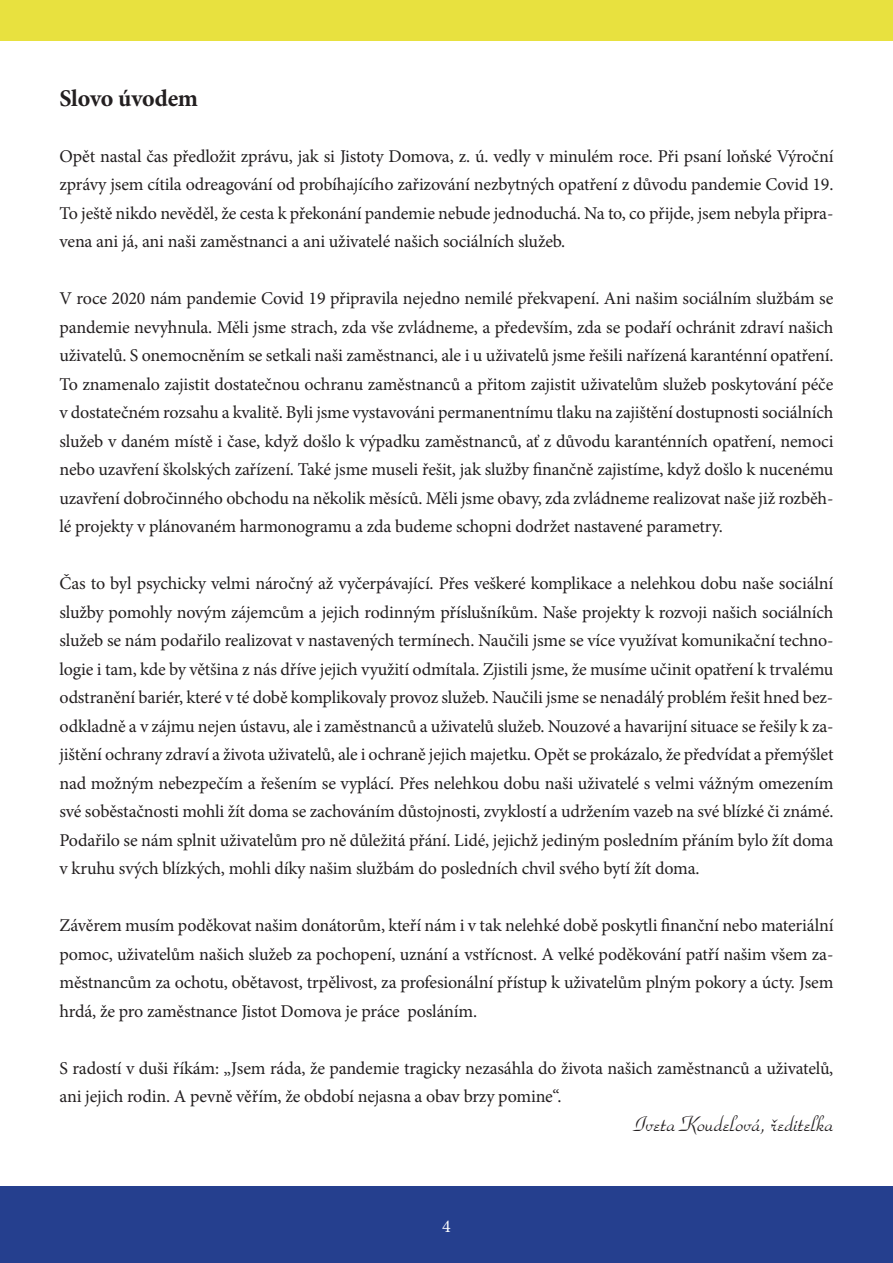
<style>
.page{position:relative;width:893px;height:1263px;background:#fff}
.page>*{position:absolute;margin:0;border:0;box-sizing:border-box;transform-origin:0 0}
.t1{font:700 24px "Minion Pro";letter-spacing:-.015em;color:#231f20}
.t2{font:22.5px "Park Avenue DOT";letter-spacing:-.01em;color:#231f20}
.t3{font:18px/28.5px "Minion Pro";letter-spacing:-.01em;color:#231f20;text-align:justify}
.t4{font:18px "Minion Pro";color:#fff}
</style>
<div class="page">
<div style="left:0;top:1186px;width:893px;height:77px;background:#253f8e"></div>
<div style="left:0;top:0;width:893px;height:40px;background:#e8e13f"></div>
<h1 class="t1" style="left:60px;top:82px;width:140px">Slovo úvodem</h1>
<p class="t3" style="left:60px;top:142px;width:775px">Opět nastal čas předložit zprávu, jak si Jistoty Domova, z. ú. vedly v minulém roce. Při psaní loňské Výroční zprávy jsem cítila odreagování od probíhajícího zařizování nezbytných opatření z důvodu pandemie Covid 19.<br>To ještě nikdo nevěděl, že cesta k překonání pandemie nebude jednoduchá. Na to, co přijde, jsem nebyla připra&shy;vena ani já, ani naši zaměstnanci a ani uživatelé našich sociálních služeb.</p>
<p class="t3" style="left:60px;top:284px;width:775px">V roce 2020 nám pandemie Covid 19 připravila nejedno nemilé překvapení. Ani našim sociálním službám se pandemie nevyhnula. Měli jsme strach, zda vše zvládneme, a především, zda se podaří ochránit zdraví našich uživatelů. S onemocněním se setkali naši zaměstnanci, ale i u uživatelů jsme řešili nařízená karanténní opatření.<br>To znamenalo zajistit dostatečnou ochranu zaměstnanců a přitom zajistit uživatelům služeb poskytování péče v dostatečném rozsahu a kvalitě. Byli jsme vystavováni permanentnímu tlaku na zajištění dostupnosti sociálních služeb v daném místě i čase, když došlo k výpadku zaměstnanců, ať z důvodu karanténních opatření, nemoci nebo uzavření školských zařízení. Také jsme museli řešit, jak služby finančně zajistíme, když došlo k nucenému uzavření dobročinného obchodu na několik měsíců. Měli jsme obavy, zda zvládneme realizovat naše již rozběh&shy;lé projekty v plánovaném harmonogramu a zda budeme schopni dodržet nastavené parametry.</p>
<p class="t3" style="left:60px;top:569px;width:775px">Čas to byl psychicky velmi náročný až vyčerpávající. Přes veškeré komplikace a nelehkou dobu naše sociální služby pomohly novým zájemcům a jejich rodinným příslušníkům. Naše projekty k rozvoji našich sociálních služeb se nám podařilo realizovat v nastavených termínech. Naučili jsme se více využívat komunikační techno&shy;logie i tam, kde by většina z nás dříve jejich využití odmítala. Zjistili jsme, že musíme učinit opatření k trvalému odstranění bariér, které v té době komplikovaly provoz služeb. Naučili jsme se nenadálý problém řešit hned bez&shy;odkladně a v zájmu nejen ústavu, ale i zaměstnanců a uživatelů služeb. Nouzové a havarijní situace se řešily k za&shy;jištění ochrany zdraví a života uživatelů, ale i ochraně jejich majetku. Opět se prokázalo, že předvídat a přemýšlet nad možným nebezpečím a řešením se vyplácí. Přes nelehkou dobu naši uživatelé s velmi vážným omezením své soběstačnosti mohli žít doma se zachováním důstojnosti, zvyklostí a udržením vazeb na své blízké či známé.<br>Podařilo se nám splnit uživatelům pro ně důležitá přání. Lidé, jejichž jediným posledním přáním bylo žít doma v kruhu svých blízkých, mohli díky našim službám do posledních chvil svého bytí žít doma.</p>
<p class="t3" style="left:60px;top:911px;width:775px">Závěrem musím poděkovat našim donátorům, kteří nám i v tak nelehké době poskytli finanční nebo materiální pomoc, uživatelům našich služeb za pochopení, uznání a vstřícnost. A velké poděkování patří našim všem za&shy;městnancům za ochotu, obětavost, trpělivost, za profesionální přístup k uživatelům plným pokory a úcty. Jsem hrdá, že pro zaměstnance Jistot Domova je práce posláním.</p>
<p class="t3" style="left:60px;top:1054px;width:775px">S radostí v duši říkám: „Jsem ráda, že pandemie tragicky nezasáhla do života našich zaměstnanců a uživatelů, ani jejich rodin. A pevně věřím, že období nejasna a obav brzy pomine“.</p>
<p class="t2" style="left:635px;top:1110px;width:200px">Iveta Koudelová, ředitelka</p>
<p class="t4" style="left:442px;top:1215px;width:10px">4</p>
</div>
